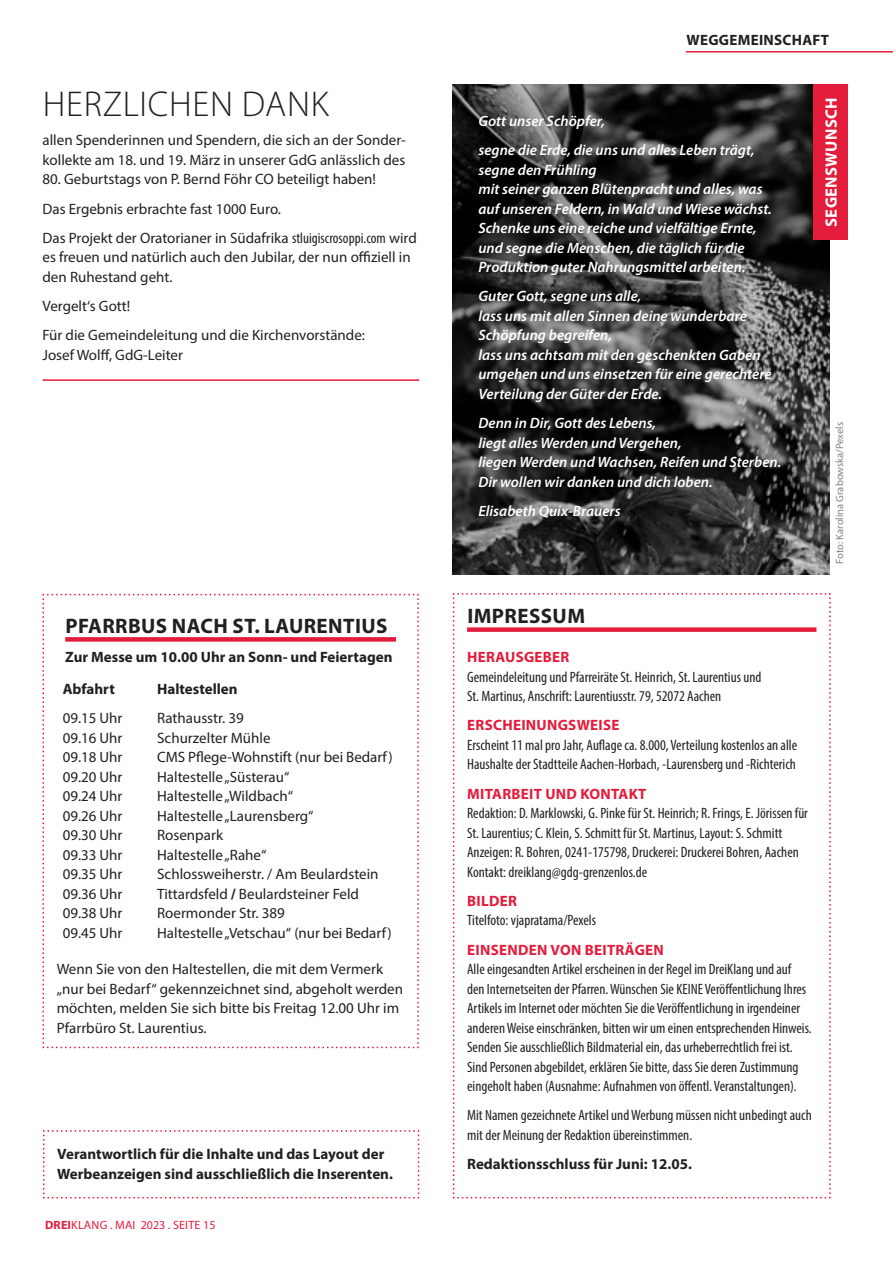
<style>
.page{position:relative;width:893px;height:1263px;background:#fff}
.page>*{position:absolute;margin:0;border:0;box-sizing:border-box;transform-origin:0 0}
.Überschrift_24{font:300 36px "Myriad Pro";letter-spacing:.02em;color:#231f20}
.Titel{font:700 21px "Myriad Pro";letter-spacing:.02em;color:#231f20}
.Überschrift_18{font:700 16.5px "Myriad Pro";letter-spacing:.02em;color:#fff}
.Impressum{font:condensed 15px/19.5px "Myriad Pro";color:#231f20}
.Fließtext{font:italic 600 15px/19.5px "Myriad Pro";color:#fff}
.Fließtext-2{font:15px/19.5px "Myriad Pro";color:#231f20}
.Fließtext_ohne_Absta{font:15px "Myriad Pro";color:#231f20}
.Fließtext-3{font:700 15px/19.5px "Myriad Pro";color:#231f20}
.Fließtext_mit_Linie{font:15px/19.5px "Myriad Pro";color:#231f20}
.Versalien_rot{font:700 15px "Myriad Pro";letter-spacing:.02em;color:#e41c3b}
.Fett_mit_Abstand{font:700 15px "Myriad Pro";color:#231f20}
.Impressum-2{font:700 15px "Myriad Pro";color:#231f20}
.Impressum-3{font:700 15px "Myriad Pro";letter-spacing:.02em;color:#e41c3b}
.Gottesdienste_fett{font:15px "Myriad Pro";color:#231f20}
.Fließtext-4{font:700 15px "Myriad Pro";letter-spacing:.02em;color:#231f20}
.Fließtext_fett{font:700 15px "Myriad Pro";color:#231f20}
.Fließtext_ohne_Absta-2{font:700 15px "Myriad Pro";color:#231f20}
.t1{font:12px "Myriad Pro";letter-spacing:.02em;color:#e41c3b}
.Bildnachweis{font:10.5px "Myriad Pro";color:#808285}
.s1{font-stretch:condensed}
.s2{font-weight:700}
</style>
<div class="page">
<img style="left:453px;top:84px;width:376px;height:490px">
<svg style="left:452px;top:593px;width:379px;height:606px"></svg>
<div style="left:814px;top:84px;width:34px;height:156px;background:#e41c3b"></div>
<svg style="left:43px;top:1130px;width:377px;height:69px"></svg>
<hr style="left:43px;top:379px;width:376px;height:2px;background:#e41c3b">
<svg style="left:42px;top:593px;width:377px;height:456px"></svg>
<hr style="left:686px;top:51px;width:207px;height:2px;background:#e41c3b">
<p class="Überschrift_24" style="left:43px;top:82px;width:287px">HERZLICHEN DANK</p>
<p class="Fließtext-2" style="left:43px;top:130px;width:365px">allen Spenderinnen und Spendern, die sich an der Sonder&shy;kollekte am 18. und 19. März in unserer GdG anlässlich des</p>
<p class="Fließtext-2" style="left:43px;top:169px;width:335px">80. Geburtstags von P. Bernd Föhr CO beteiligt haben!</p>
<p class="Fließtext-2" style="left:43px;top:199px;width:240px">Das Ergebnis erbrachte fast 1000 Euro.</p>
<p class="Fließtext-2" style="left:43px;top:228px;width:376px">Das Projekt der Oratorianer in Südafrika <span class="s1">stluigiscrosoppi.com</span> wird es freuen und natürlich auch den Jubilar, der nun offiziell in den Ruhestand geht.</p>
<p class="Fließtext-2" style="left:43px;top:296px;width:89px">Vergelt‘s Gott!</p>
<p class="Fließtext_mit_Linie" style="left:43px;top:325px;width:324px">Für die Gemeindeleitung und die Kirchenvorstände:<br>Josef Wolff, GdG-Leiter</p>
<p class="Titel" style="left:65px;top:612px;width:324px">PFARRBUS NACH ST. LAURENTIUS</p>
<p class="Fett_mit_Abstand" style="left:65px;top:647px;width:329px">Zur Messe um 10.00 Uhr an Sonn- und Feiertagen</p>
<p class="Fließtext_ohne_Absta-2" style="left:63px;top:679px;width:54px">Abfahrt</p>
<p class="Fließtext_fett" style="left:157px;top:679px;width:82px">Haltestellen</p>
<p class="Fließtext_ohne_Absta" style="left:63px;top:709px;width:61px">09.15 Uhr</p>
<p class="Fließtext_ohne_Absta" style="left:63px;top:728px;width:61px">09.16 Uhr</p>
<p class="Fließtext_ohne_Absta" style="left:63px;top:748px;width:61px">09.18 Uhr</p>
<p class="Fließtext_ohne_Absta" style="left:63px;top:767px;width:61px">09.20 Uhr</p>
<p class="Fließtext_ohne_Absta" style="left:63px;top:787px;width:61px">09.24 Uhr</p>
<p class="Fließtext_ohne_Absta" style="left:63px;top:806px;width:61px">09.26 Uhr</p>
<p class="Fließtext_ohne_Absta" style="left:63px;top:826px;width:61px">09.30 Uhr</p>
<p class="Fließtext_ohne_Absta" style="left:63px;top:845px;width:61px">09.33 Uhr</p>
<p class="Fließtext_ohne_Absta" style="left:63px;top:865px;width:61px">09.35 Uhr</p>
<p class="Fließtext_ohne_Absta" style="left:63px;top:884px;width:61px">09.36 Uhr</p>
<p class="Fließtext_ohne_Absta" style="left:63px;top:904px;width:61px">09.38 Uhr</p>
<p class="Fließtext_ohne_Absta" style="left:63px;top:923px;width:61px">09.45 Uhr</p>
<p class="Fließtext_ohne_Absta" style="left:157px;top:709px;width:88px">Rathausstr. 39</p>
<p class="Fließtext_ohne_Absta" style="left:157px;top:728px;width:115px">Schurzelter Mühle</p>
<p class="Fließtext_ohne_Absta" style="left:157px;top:748px;width:237px">CMS Pflege-Wohnstift (nur bei Bedarf)</p>
<p class="Fließtext_ohne_Absta" style="left:157px;top:767px;width:134px">Haltestelle „Süsterau“</p>
<p class="Fließtext_ohne_Absta" style="left:157px;top:787px;width:137px">Haltestelle „Wildbach“</p>
<p class="Fließtext_ohne_Absta" style="left:157px;top:806px;width:158px">Haltestelle „Laurensberg“</p>
<p class="Fließtext_ohne_Absta" style="left:157px;top:826px;width:67px">Rosenpark</p>
<p class="Fließtext_ohne_Absta" style="left:157px;top:845px;width:111px">Haltestelle „Rahe“</p>
<p class="Fließtext_ohne_Absta" style="left:157px;top:865px;width:223px">Schlossweiherstr. / Am Beulardstein</p>
<p class="Fließtext_ohne_Absta" style="left:157px;top:884px;width:203px">Tittardsfeld <span class="s2">/</span> Beulardsteiner Feld</p>
<p class="Gottesdienste_fett" style="left:157px;top:904px;width:129px">Roermonder Str. 389</p>
<p class="Fließtext_ohne_Absta" style="left:157px;top:923px;width:236px">Haltestelle „Vetschau“ (nur bei Bedarf)</p>
<p class="Fließtext-2" style="left:57px;top:959px;width:348px">Wenn Sie von den Haltestellen, die mit dem Vermerk „nur bei Bedarf“ gekennzeichnet sind, abgeholt werden möchten, melden Sie sich bitte bis Freitag 12.00 Uhr im Pfarrbüro St. Laurentius.</p>
<p class="Fließtext-3" style="left:57px;top:1144px;width:337px">Verantwortlich für die Inhalte und das Layout der<br>Werbeanzeigen sind ausschließlich die Inserenten.</p>
<p class="t1" style="left:45px;top:1218px;width:172px"><span class="s2">DREI</span>KLANG . MAI 2023 . SEITE 15</p>
<p class="Fließtext-4" style="left:686px;top:30px;width:144px">WEGGEMEINSCHAFT</p>
<p class="Fließtext" style="left:478px;top:111px;width:128px">Gott unser Schöpfer,</p>
<p class="Fließtext" style="left:478px;top:140px;width:295px">segne die Erde, die uns und alles Leben trägt, segne den Frühling<br>mit seiner ganzen Blütenpracht und alles, was auf unseren Feldern, in Wald und Wiese wächst.<br>Schenke uns eine reiche und vielfältige Ernte, und segne die Menschen, die täglich für die Produktion guter Nahrungsmittel arbeiten.</p>
<p class="Fließtext" style="left:478px;top:286px;width:295px">Guter Gott, segne uns alle,<br>lass uns mit allen Sinnen deine wunderbare Schöpfung begreifen,<br>lass uns achtsam mit den geschenkten Gaben umgehen und uns einsetzen für eine gerechtere Verteilung der Güter der Erde.</p>
<p class="Fließtext" style="left:478px;top:413px;width:304px">Denn in Dir, Gott des Lebens,<br>liegt alles Werden und Vergehen,<br>liegen Werden und Wachsen, Reifen und Sterben.<br>Dir wollen wir danken und dich loben.</p>
<p class="Fließtext" style="left:478px;top:501px;width:144px">Elisabeth Quix-Brauers</p>
<p class="Überschrift_18" style="left:821px;top:227px;width:131px;rotate:-90deg">SEGENSWUNSCH</p>
<p class="Bildnachweis" style="left:833px;top:564px;width:143px;rotate:-90deg">Foto: Karolina Grabowska/Pexels</p>
<p class="Titel" style="left:467px;top:602px;width:119px">IMPRESSUM</p>
<p class="Versalien_rot" style="left:467px;top:647px;width:104px">HERAUSGEBER</p>
<p class="Impressum" style="left:467px;top:667px;width:296px">Gemeindeleitung und Pfarreiräte St. Heinrich, St. Laurentius und<br>St. Martinus, Anschrift: Laurentiusstr. 79, 52072 Aachen</p>
<p class="Versalien_rot" style="left:467px;top:715px;width:154px">ERSCHEINUNGSWEISE</p>
<p class="Impressum" style="left:467px;top:735px;width:332px">Erscheint 11 mal pro Jahr, Auflage ca. 8.000, Verteilung kostenlos an alle<br>Haushalte der Stadtteile Aachen-Horbach, -Laurensberg und -Richterich</p>
<p class="Versalien_rot" style="left:467px;top:784px;width:181px">MITARBEIT UND KONTAKT</p>
<p class="Impressum" style="left:467px;top:803px;width:342px">Redaktion: D. Marklowski, G. Pinke für St. Heinrich; R. Frings, E. Jörissen für St. Laurentius; C. Klein, S. Schmitt für St. Martinus, Layout: S. Schmitt Anzeigen: R. Bohren, 0241-175798, Druckerei: Druckerei Bohren, Aachen Kontakt: dreiklang@gdg-grenzenlos.de</p>
<p class="Versalien_rot" style="left:467px;top:891px;width:51px">BILDER</p>
<p class="Impressum" style="left:467px;top:910px;width:130px">Titelfoto: vjapratama/Pexels</p>
<p class="Impressum-3" style="left:467px;top:940px;width:198px">EINSENDEN VON BEITRÄGEN</p>
<p class="Impressum" style="left:467px;top:959px;width:346px">Alle eingesandten Artikel erscheinen in der Regel im DreiKlang und auf den Internetseiten der Pfarren. Wünschen Sie KEINE Veröffentlichung Ihres Artikels im Internet oder möchten Sie die Veröffentlichung in irgendeiner anderen Weise einschränken, bitten wir um einen entsprechenden Hinweis.<br>Senden Sie ausschließlich Bildmaterial ein, das urheberrechtlich frei ist.<br>Sind Personen abgebildet, erklären Sie bitte, dass Sie deren Zustimmung eingeholt haben (Ausnahme: Aufnahmen von öffentl. Veranstaltungen).</p>
<p class="Impressum" style="left:467px;top:1105px;width:346px">Mit Namen gezeichnete Artikel und Werbung müssen nicht unbedingt auch mit der Meinung der Redaktion übereinstimmen.</p>
<p class="Impressum-2" style="left:467px;top:1154px;width:226px">Redaktionsschluss für Juni: 12.05.</p>
</div>
